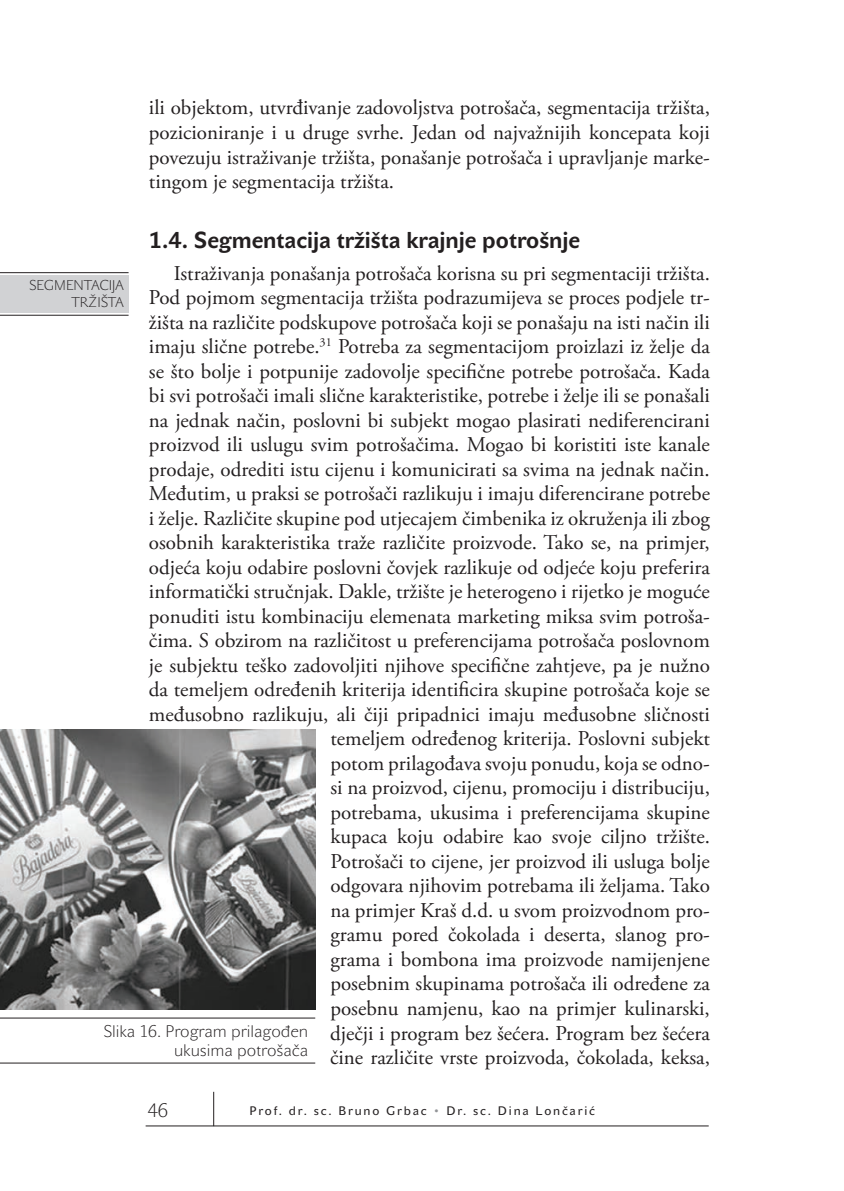
<style>
.page{position:relative;width:844px;height:1191px;background:#fff}
.page>*{position:absolute;margin:0;border:0;box-sizing:border-box;transform-origin:0 0}
.t1{font:700 22.75px "John Sans Text Pro";color:#231f20}
.t2{font:21px/24.5px "Adobe Garamond Pro";color:#231f20;text-align:justify}
.t3{font:19.25px "John Sans White Pro";color:#231f20}
.t4{font:16.62px/19.2px "John Sans White Pro";color:#231f20;text-align:right}
.t5{font:14px/16.8px "John Sans White Pro";color:#231f20;text-align:right}
.t6{font:12.25px "John Sans Text Pro";letter-spacing:.15em;color:#231f20}
.s1{font-family:"Gill Sans MT Pro";font-weight:300;color:#939598}
</style>
<div class="page">
<hr style="left:146px;top:1125px;width:562px;height:1px;background:#231f20">
<hr style="left:213px;top:1091px;width:1px;height:35px;background:#231f20">
<img style="left:0;top:729px;width:315px;height:280px">
<hr style="left:0;top:1017px;width:315px;height:1px;background:#231f20">
<hr style="left:0;top:1062px;width:315px;height:1px;background:#231f20">
<div style="left:0;top:275px;width:128px;height:38px;background:#d1d2d4"></div>
<hr style="left:0;top:272px;width:128px;height:1px;background:#231f20">
<hr style="left:0;top:315px;width:128px;height:1px;background:#231f20">
<p class="t2" style="left:149px;top:96px;width:562px">ili objektom, utvrđivanje zadovoljstva potrošača, segmentacija tržišta, pozicioniranje i u druge svrhe. Jedan od najvažnijih koncepata koji povezuju istraživanje tržišta, ponašanje potrošača i upravljanje marke&shy;tingom je segmentacija tržišta.</p>
<p class="t1" style="left:149px;top:226px;width:432px">1.4. Segmentacija tržišta krajnje potrošnje</p>
<p class="t2" style="left:149px;top:261px;width:562px;text-align:right">Istraživanja ponašanja potrošača korisna su pri segmentaciji tržišta.<br>Pod pojmom segmentacija tržišta podrazumijeva se proces podjele tr&shy;žišta na različite podskupove potrošača koji se ponašaju na isti način ili imaju slične potrebe.<sup>31</sup> Potreba za segmentacijom proizlazi iz želje da se što bolje i potpunije zadovolje specifične potrebe potrošača. Kada bi svi potrošači imali slične karakteristike, potrebe i želje ili se ponašali na jednak način, poslovni bi subjekt mogao plasirati nediferencirani proizvod ili uslugu svim potrošačima. Mogao bi koristiti iste kanale prodaje, odrediti istu cijenu i komunicirati sa svima na jednak način.<br>Međutim, u praksi se potrošači razlikuju i imaju diferencirane potrebe i želje. Različite skupine pod utjecajem čimbenika iz okruženja ili zbog osobnih karakteristika traže različite proizvode. Tako se, na primjer, odjeća koju odabire poslovni čovjek razlikuje od odjeće koju preferira informatički stručnjak. Dakle, tržište je heterogeno i rijetko je moguće ponuditi istu kombinaciju elemenata marketing miksa svim potroša&shy;čima. S obzirom na različitost u preferencijama potrošača poslovnom je subjektu teško zadovoljiti njihove specifične zahtjeve, pa je nužno da temeljem određenih kriterija identificira skupine potrošača koje se međusobno razlikuju, ali čiji pripadnici imaju međusobne sličnosti temeljem određenog kriterija. Poslovni subjekt<br>potom prilagođava svoju ponudu, koja se odno-<br>si na proizvod, cijenu, promociju i distribuciju,<br>potrebama, ukusima i preferencijama skupine<br>kupaca koju odabire kao svoje ciljno tržište.<br>Potrošači to cijene, jer proizvod ili usluga bolje<br>odgovara njihovim potrebama ili željama. Tako<br>na primjer Kraš d.d. u svom proizvodnom pro-<br>gramu pored čokolada i deserta, slanog pro-<br>grama i bombona ima proizvode namijenjene<br>posebnim skupinama potrošača ili određene za<br>posebnu namjenu, kao na primjer kulinarski,<br>dječji i program bez šećera. Program bez šećera<br>čine različite vrste proizvoda, čokolada, keksa,</p>
<p class="t5" style="left:29px;top:277px;width:96px">SEGMENTACIJA<br>TRŽI ŠTA</p>
<p class="t4" style="left:103px;top:1021px;width:206px">Slika 16. Program prilagođen ukusima potrošača</p>
<p class="t3" style="left:148px;top:1098px;width:22px">46</p>
<p class="t6" style="left:249px;top:1104px;width:347px">Prof. dr. sc. Bruno Grbac <span class="s1">•</span> Dr. sc. Dina Lončarić</p>
</div>
